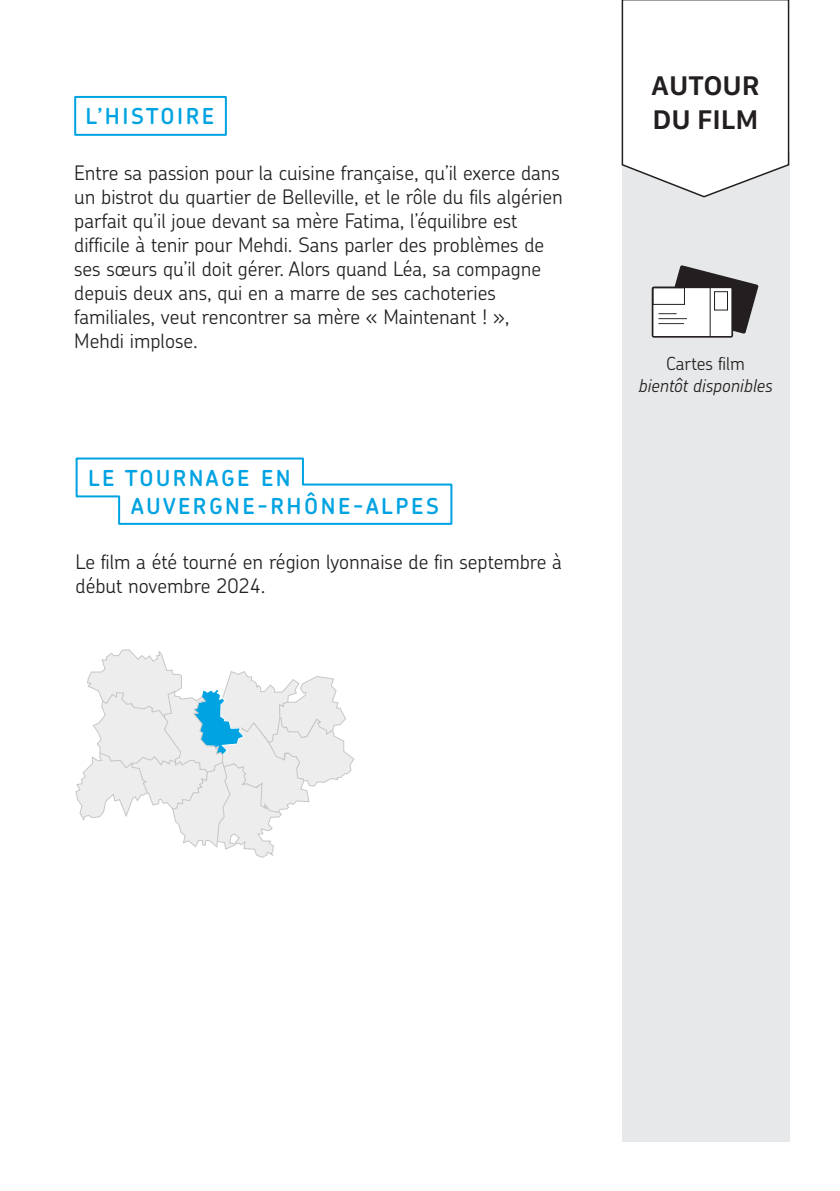
<style>
.page{position:relative;width:840px;height:1191px;background:#fff}
.page>*{position:absolute;margin:0;border:0;box-sizing:border-box;transform-origin:0 0}
.AUTOUR_DU_FILM{font:900 28px "SF Compact";color:#231f20}
.t1{font:600 22px "Chevin Pro";letter-spacing:.115em;color:#00a3e1}
.Paragraphes_fiches_films{font:300 20px/24px "Chevin Pro";color:#231f20}
.t2{font:italic 300 18px "Chevin Pro";color:#231f20}
.t3{font:300 18px "Chevin Pro";letter-spacing:-.01em;color:#231f20}
</style>
<div class="page">
<div style="left:74px;top:96px;width:153px;height:40px;border:2px solid #00a3e1"></div>
<div style="left:621px;top:153px;width:167px;height:989px;background:#e6e8e9"></div>
<svg style="left:621px;top:0;width:168px;height:198px"></svg>
<svg style="left:75px;top:649px;width:279px;height:209px"></svg>
<svg style="left:651px;top:265px;width:107px;height:73px"></svg>
<hr style="left:709px;top:287px;width:1px;height:49px;background:#231f20">
<svg style="left:75px;top:457px;width:378px;height:68px"></svg>
<p class="t1" style="left:86px;top:101px;width:130px">L’HISTOIRE</p>
<p class="Paragraphes_fiches_films" style="left:74px;top:160px;width:490px">Entre sa passion pour la cuisine française, qu’il exerce dans un bistrot du quartier de Belleville, et le rôle du fils algérien parfait qu’il joue devant sa mère Fatima, l’équilibre est difficile à tenir pour Mehdi. Sans parler des problèmes de ses sœurs qu’il doit gérer. Alors quand Léa, sa compagne depuis deux ans, qui en a marre de ses cachoteries familiales, veut rencontrer sa mère « Maintenant ! », Mehdi implose.</p>
<p class="t1" style="left:88px;top:463px;width:204px">LE TOURNAGE EN</p>
<p class="t1" style="left:131px;top:491px;width:309px">AUVERGNE-RHÔNE-ALPES</p>
<p class="Paragraphes_fiches_films" style="left:76px;top:549px;width:487px">Le film a été tourné en région lyonnaise de fin septembre à début novembre 2024.</p>
<p class="AUTOUR_DU_FILM" style="left:650px;top:69px;width:110px">AUTOUR</p>
<p class="AUTOUR_DU_FILM" style="left:652px;top:103px;width:107px">DU FILM</p>
<p class="t3" style="left:665px;top:352px;width:80px">Cartes film</p>
<p class="t2" style="left:638px;top:373px;width:135px">bientôt disponibles</p>
</div>
